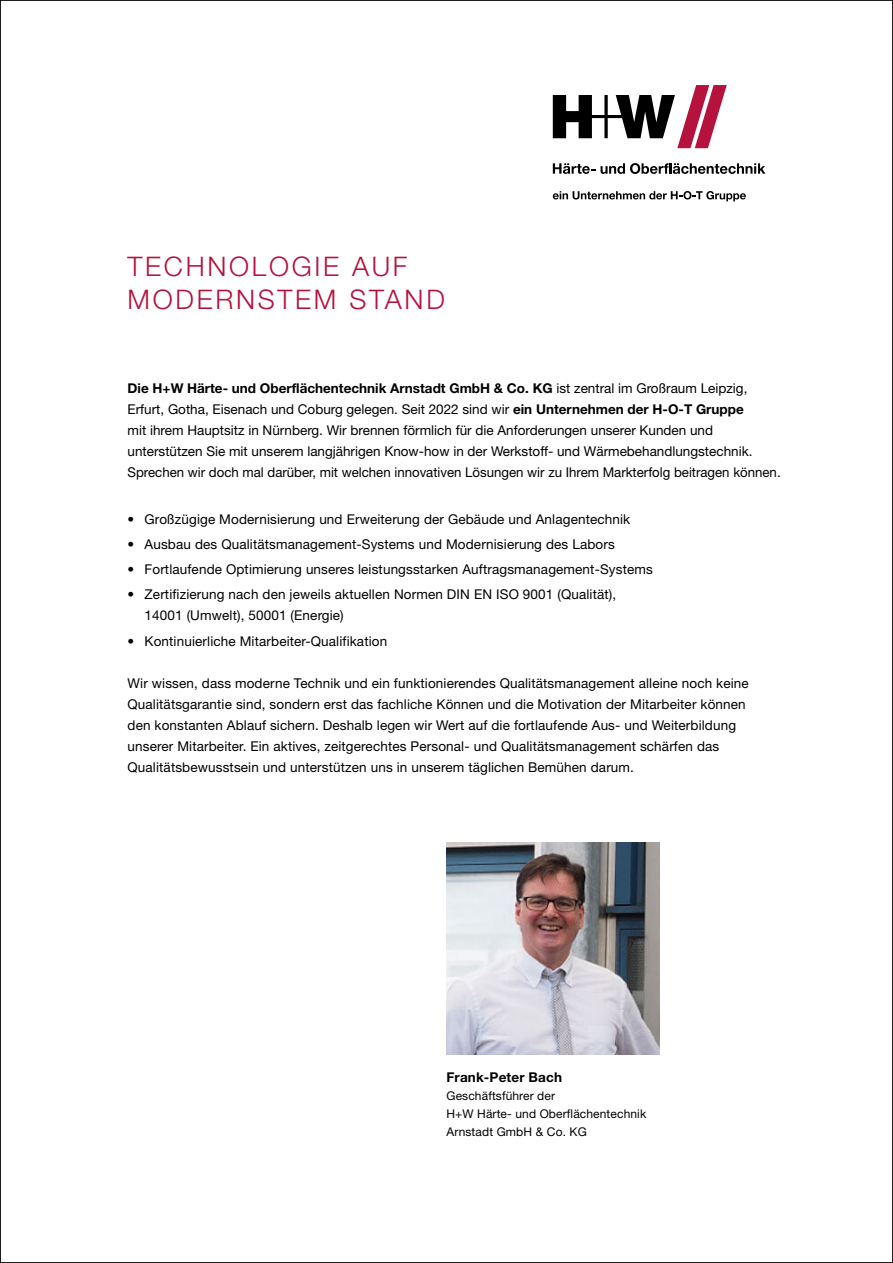
<style>
.page{position:relative;width:893px;height:1263px;background:#fff}
.page>*{position:absolute;margin:0;border:0;box-sizing:border-box;transform-origin:0 0}
.t1{font:300 27px/33px "Helvetica Neue";letter-spacing:.1em;color:#b5123e}
.t2{font:13.5px/21px "Helvetica Neue";letter-spacing:.01em;color:#000}
.t3{font:700 13.5px "Helvetica Neue";letter-spacing:.01em;color:#000}
.t4{font:12px/18px "Helvetica Neue";letter-spacing:.01em;color:#000}
.s1{font-weight:700}
</style>
<div class="page">
<img style="left:446px;top:842px;width:213px;height:212px">
<svg style="left:553px;top:163px;width:212px;height:11px"></svg>
<svg style="left:553px;top:191px;width:193px;height:10px"></svg>
<svg style="left:553px;top:85px;width:174px;height:63px"></svg>
<h1 class="t1" style="left:128px;top:250px;width:319px">TECHNOLOGIE AUF<br>MODERNSTEM STAND</h1>
<p class="t2" style="left:128px;top:378px;width:655px"><span class="s1">Die H+W Härte- und Oberflächentechnik Arnstadt GmbH &amp; Co. KG</span> ist zentral im Großraum Leipzig, Erfurt, Gotha, Eisenach und Coburg gelegen. Seit 2022 sind wir <span class="s1">ein Unternehmen der H-O-T Gruppe<br></span>mit ihrem Hauptsitz in Nürnberg. Wir brennen förmlich für die Anforderungen unserer Kunden und unterstützen Sie mit unserem langjährigen Know-how in der Werkstoff- und Wärmebehandlungstechnik.<br>Sprechen wir doch mal darüber, mit welchen innovativen Lösungen wir zu Ihrem Markterfolg beitragen können.</p>
<p class="t2" style="left:128px;top:508px;width:504px">• Großzügige Modernisierung und Erweiterung der Gebäude und Anlagentechnik</p>
<p class="t2" style="left:128px;top:533px;width:489px">• Ausbau des Qualitätsmanagement-Systems und Modernisierung des Labors</p>
<p class="t2" style="left:128px;top:559px;width:527px">• Fortlaufende Optimierung unseres leistungsstarken Auftragsmanagement-Systems</p>
<p class="t2" style="left:145px;top:584px;width:473px;text-indent:-17px">• Zertifizierung nach den jeweils aktuellen Normen DIN EN ISO 9001 (Qualität),<br>14001 (Umwelt), 50001 (Energie)</p>
<p class="t2" style="left:128px;top:630px;width:261px">• Kontinuierliche Mitarbeiter-Qualifikation</p>
<p class="t2" style="left:128px;top:672px;width:623px">Wir wissen, dass moderne Technik und ein funktionierendes Qualitätsmanagement alleine noch keine Qualitätsgarantie sind, sondern erst das fachliche Können und die Motivation der Mitarbeiter können den konstanten Ablauf sichern. Deshalb legen wir Wert auf die fortlaufende Aus- und Weiterbildung unserer Mitarbeiter. Ein aktives, zeitgerechtes Personal- und Qualitätsmanagement schärfen das Qualitätsbewusstsein und unterstützen uns in unserem täglichen Bemühen darum.</p>
<p class="t3" style="left:446px;top:1069px;width:117px">Frank-Peter Bach</p>
<p class="t4" style="left:446px;top:1087px;width:201px">Geschäftsführer der<br>H+W Härte- und Oberflächentechnik<br>Arnstadt GmbH &amp; Co. KG</p>
</div>
